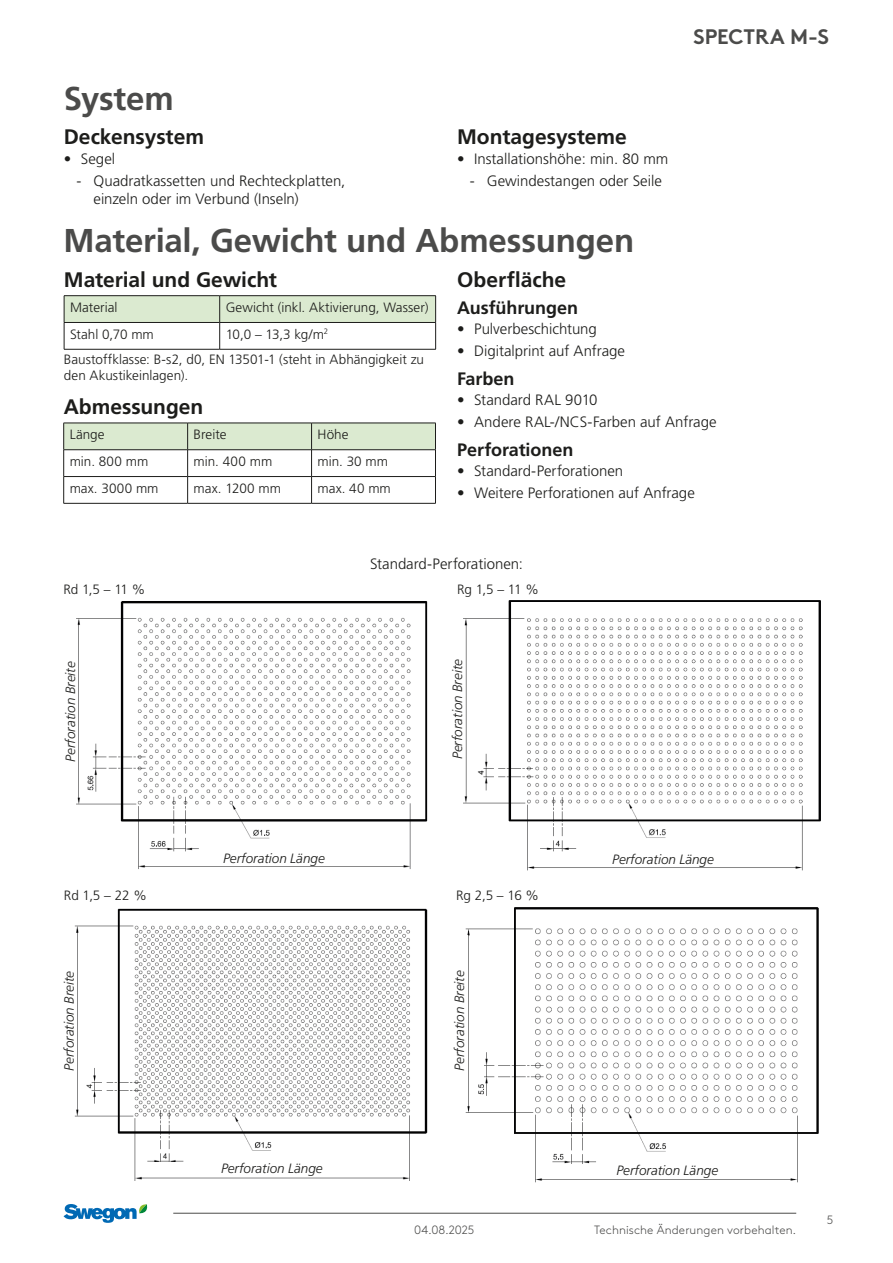
<style>
.page{position:relative;width:893px;height:1263px;background:#fff}
.page>*{position:absolute;margin:0;border:0;box-sizing:border-box;transform-origin:0 0}
.t1{font:700 33px "Frutiger LT Pro";letter-spacing:-.005em;color:#4b4b4a}
.t2{font:700 21px "Frutiger LT Pro";color:#1d1d1b}
.t3{font:700 21px "Swegon Brown";color:#4b4b4a}
.t4{font:700 18px "Frutiger LT Pro";letter-spacing:-.005em;color:#1d1d1b}
.t5{font:300 15px/18px "Frutiger LT Pro";color:#1d1d1b}
.t6{font:300 13.5px/24.9px "Frutiger LT Pro";color:#1d1d1b}
.t7{font:italic 300 13.5px "Frutiger LT Pro";color:#1d1d1b}
.t8{font:300 12px "Swegon Brown";letter-spacing:.01em;color:#4b4b4a}
</style>
<div class="page">
<hr style="left:173px;top:1213px;width:623px;height:1px;background:#4b4b4a">
<svg style="left:64px;top:1204px;width:84px;height:19px"></svg>
<hr style="left:64px;top:295px;width:156px;height:1px;background:#1d1d1b">
<hr style="left:220px;top:295px;width:216px;height:1px;background:#1d1d1b">
<svg style="left:64px;top:296px;width:372px;height:53px"></svg>
<hr style="left:64px;top:349px;width:156px;height:1px;background:#1d1d1b">
<hr style="left:220px;top:349px;width:216px;height:1px;background:#1d1d1b">
<svg style="left:63px;top:423px;width:373px;height:80px"></svg>
<hr style="left:64px;top:503px;width:124px;height:1px;background:#1d1d1b">
<hr style="left:188px;top:503px;width:124px;height:1px;background:#1d1d1b">
<hr style="left:312px;top:503px;width:124px;height:1px;background:#1d1d1b">
<img style="left:74px;top:908px;width:354px;height:272px">
<div style="left:144px;top:1163px;width:255px;height:14px;background:#fff"></div>
<div style="left:64px;top:936px;width:12px;height:170px;background:#fff"></div>
<img style="left:76px;top:601px;width:352px;height:268px">
<div style="left:146px;top:852px;width:256px;height:13px;background:#fff"></div>
<div style="left:65px;top:630px;width:12px;height:163px;background:#fff"></div>
<img style="left:465px;top:907px;width:354px;height:276px">
<div style="left:548px;top:1164px;width:238px;height:14px;background:#fff"></div>
<div style="left:454px;top:935px;width:14px;height:170px;background:#fff"></div>
<img style="left:463px;top:600px;width:358px;height:271px">
<div style="left:535px;top:854px;width:256px;height:12px;background:#fff"></div>
<div style="left:452px;top:627px;width:13px;height:164px;background:#fff"></div>
<h1 class="t1" style="left:64px;top:79px;width:111px">System</h1>
<h2 class="t2" style="left:64px;top:124px;width:142px">Deckensystem</h2>
<p class="t5" style="left:64px;top:150px;width:53px">• Segel</p>
<p class="t5" style="left:94px;top:172px;width:253px;text-indent:-17px">- Quadratkassetten und Rechteckplatten, einzeln oder im Verbund (Inseln)</p>
<h2 class="t3" style="left:693px;top:20px;width:137px">SPECTRA M-S</h2>
<h2 class="t2" style="left:457px;top:124px;width:171px">Montagesysteme</h2>
<p class="t5" style="left:457px;top:150px;width:213px">• Installationshöhe: min. 80 mm</p>
<p class="t5" style="left:470px;top:172px;width:194px">- Gewindestangen oder Seile</p>
<h1 class="t1" style="left:64px;top:221px;width:572px">Material, Gewicht und Abmessungen</h1>
<h2 class="t2" style="left:457px;top:267px;width:111px">Oberfläche</h2>
<p class="t4" style="left:457px;top:296px;width:123px">Ausführungen</p>
<p class="t5" style="left:457px;top:319px;width:141px">• Pulverbeschichtung</p>
<p class="t5" style="left:457px;top:342px;width:169px">• Digitalprint auf Anfrage</p>
<p class="t4" style="left:457px;top:367px;width:59px">Farben</p>
<p class="t5" style="left:457px;top:391px;width:142px">• Standard RAL 9010</p>
<p class="t5" style="left:457px;top:413px;width:261px">• Andere RAL-/NCS-Farben auf Anfrage</p>
<p class="t4" style="left:457px;top:439px;width:118px">Perforationen</p>
<p class="t5" style="left:457px;top:462px;width:168px">• Standard-Perforationen</p>
<p class="t5" style="left:457px;top:484px;width:239px">• Weitere Perforationen auf Anfrage</p>
<h2 class="t2" style="left:64px;top:267px;width:215px">Material und Gewicht</h2>
<p class="t6" style="left:70px;top:295px;width:49px">Material</p>
<p class="t6" style="left:226px;top:295px;width:204px">Gewicht (inkl. Aktivierung, Wasser)</p>
<p class="t6" style="left:70px;top:322px;width:85px">Stahl 0,70 mm</p>
<p class="t6" style="left:64px;top:322px;width:362px;text-indent:162px">10,0 – 13,3 kg/m<sup>2<br></sup>Baustoffklasse: B-s2, d0, EN 13501-1 (steht in Abhängigkeit zu</p>
<p class="t6" style="left:64px;top:363px;width:126px">den Akustikeinlagen).</p>
<h2 class="t2" style="left:64px;top:394px;width:141px">Abmessungen</h2>
<p class="t6" style="left:70px;top:422px;width:37px">Länge</p>
<p class="t6" style="left:194px;top:422px;width:34px">Breite</p>
<p class="t6" style="left:318px;top:422px;width:33px">Höhe</p>
<p class="t6" style="left:70px;top:449px;width:80px">min. 800 mm</p>
<p class="t6" style="left:194px;top:449px;width:80px">min. 400 mm</p>
<p class="t6" style="left:318px;top:449px;width:72px">min. 30 mm</p>
<p class="t6" style="left:70px;top:476px;width:90px">max. 3000 mm</p>
<p class="t6" style="left:194px;top:476px;width:89px">max. 1200 mm</p>
<p class="t6" style="left:318px;top:476px;width:75px">max. 40 mm</p>
<p class="t6" style="left:64px;top:577px;width:83px">Rd 1,5 – 11 %</p>
<p class="t7" style="left:63px;top:761px;width:102px;rotate:-90deg">Perforation Breite</p>
<p class="t6" style="left:64px;top:883px;width:85px">Rd 1,5 – 22 %</p>
<p class="t7" style="left:61px;top:1071px;width:102px;rotate:-90deg">Perforation Breite</p>
<p class="t7" style="left:223px;top:850px;width:103px">Perforation Länge</p>
<p class="t7" style="left:221px;top:1160px;width:103px">Perforation Länge</p>
<p class="t5" style="left:370px;top:555px;width:154px">Standard-Perforationen:</p>
<p class="t6" style="left:457px;top:577px;width:83px">Rg 1,5 – 11 %</p>
<p class="t7" style="left:450px;top:759px;width:102px;rotate:-90deg">Perforation Breite</p>
<p class="t6" style="left:456px;top:883px;width:85px">Rg 2,5 – 16 %</p>
<p class="t7" style="left:451px;top:1070px;width:102px;rotate:-90deg">Perforation Breite</p>
<p class="t7" style="left:612px;top:851px;width:103px">Perforation Länge</p>
<p class="t7" style="left:616px;top:1162px;width:103px">Perforation Länge</p>
<p class="t8" style="left:414px;top:1221px;width:62px">04.08.2025</p>
<p class="t8" style="left:594px;top:1221px;width:204px">Technische Änderungen vorbehalten.</p>
<p class="t8" style="left:827px;top:1211px;width:8px">5</p>
</div>
